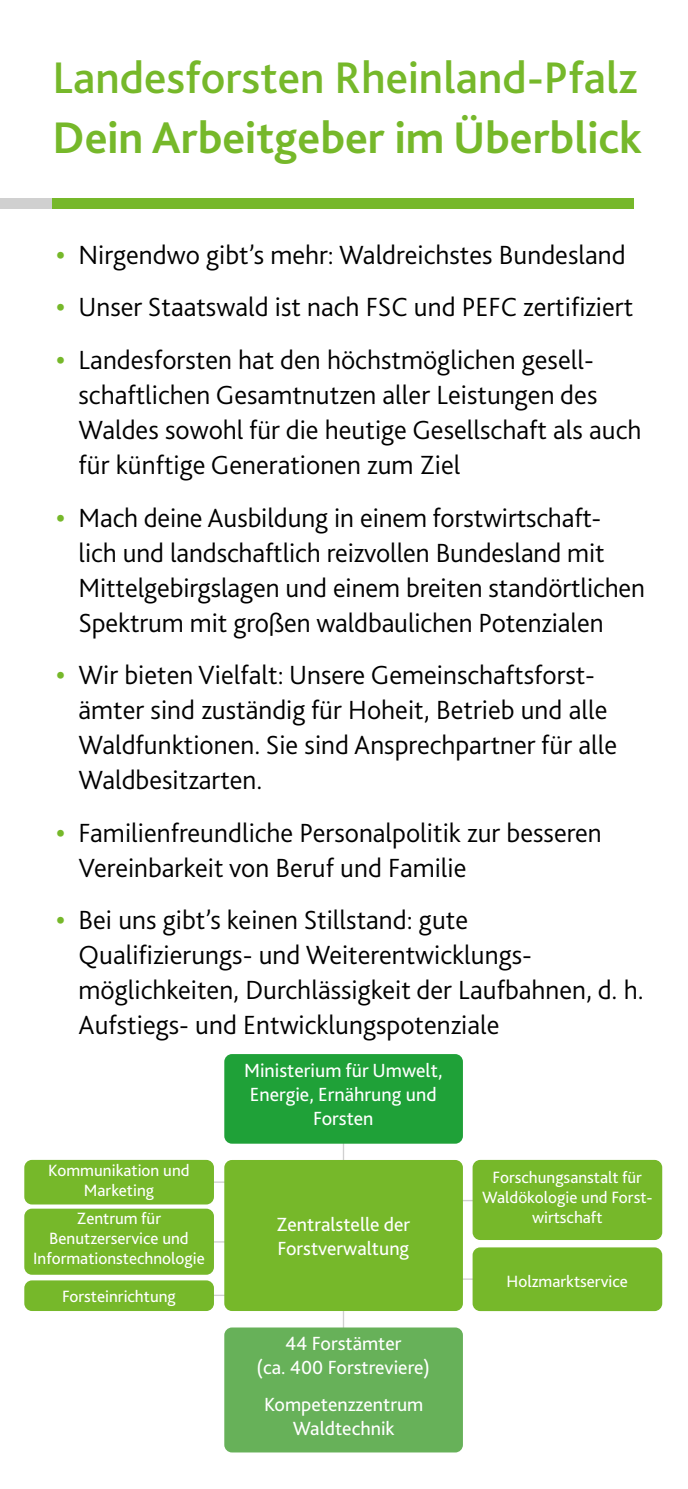
<style>
.page{position:relative;width:688px;height:1489px;background:#fff}
.page>*{position:absolute;margin:0;border:0;box-sizing:border-box;transform-origin:0 0}
.H1-Headline_2{font:500 46.25px/60px "Bliss 2";color:#76b82a}
.t1{font:300 27.5px/35px "Bliss 2";color:#000}
.Infokasten{font:20px/24px "Bliss 2";color:#fff;text-align:center}
.Infokasten_1{font:17px/20px "Bliss 2";color:#fff;text-align:center}
.s1{font-weight:700}
.s2{font-weight:700;color:#76b82a}
</style>
<div class="page">
<div style="left:0;top:198px;width:52px;height:11px;background:#d0d0d0"></div>
<div style="left:52px;top:198px;width:582px;height:11px;background:#76b82a"></div>
<hr style="left:343px;top:1133px;width:1px;height:208px;background:#d0d0d0">
<hr style="left:455px;top:1199px;width:29px;height:2px;background:#d0d0d0">
<div style="left:224px;top:1054px;width:239px;height:89px;background:#1fa138;border-radius:8px"></div>
<div style="left:224px;top:1159px;width:239px;height:151px;background:#76b82a;border-radius:8px"></div>
<div style="left:24px;top:1159px;width:190px;height:45px;background:#76b82a;border-radius:8px"></div>
<div style="left:24px;top:1280px;width:190px;height:30px;background:#76b82a;border-radius:8px"></div>
<div style="left:24px;top:1208px;width:190px;height:66px;background:#76b82a;border-radius:8px"></div>
<div style="left:472px;top:1247px;width:190px;height:63px;background:#76b82a;border-radius:8px"></div>
<div style="left:472px;top:1159px;width:190px;height:80px;background:#76b82a;border-radius:8px"></div>
<div style="left:224px;top:1327px;width:239px;height:125px;background:#67b159;border-radius:8px"></div>
<hr style="left:687px;top:539px;width:1px;height:949px;background:#76b82a">
<h1 class="H1-Headline_2" style="left:52px;top:47px;width:591px">Landesforsten Rheinland-Pfalz<br><span class="s1">Dein Arbeitgeber im Überblick</span></h1>
<p class="t1" style="left:56px;top:237px;width:571px"><span class="s2">•</span> Nirgendwo gibt’s mehr: Waldreichstes Bundesland</p>
<p class="t1" style="left:56px;top:290px;width:578px"><span class="s2">•</span> Unser Staatswald ist nach FSC und PEFC zertifiziert</p>
<p class="t1" style="left:78px;top:342px;width:564px;text-indent:-22px"><span class="s2">•</span> Landesforsten hat den höchstmöglichen gesell&shy;schaftlichen Gesamtnutzen aller Leistungen des Waldes sowohl für die heutige Gesellschaft als auch für künftige Generationen zum Ziel</p>
<p class="t1" style="left:78px;top:500px;width:568px;text-indent:-22px"><span class="s2">•</span> Mach deine Ausbildung in einem forstwirtschaft&shy;lich und landschaftlich reizvollen Bundesland mit Mittelgebirgslagen und einem breiten standörtlichen Spektrum mit großen waldbaulichen Potenzialen</p>
<p class="t1" style="left:78px;top:657px;width:540px;text-indent:-22px"><span class="s2">•</span> Wir bieten Vielfalt: Unsere Gemeinschaftsforst&shy;ämter sind zuständig für Hoheit, Betrieb und alle Waldfunktionen. Sie sind Ansprechpartner für alle Waldbesitzarten.</p>
<p class="t1" style="left:78px;top:815px;width:524px;text-indent:-22px"><span class="s2">•</span> Familienfreundliche Personalpolitik zur besseren<br>Vereinbarkeit von Beruf und Familie</p>
<p class="t1" style="left:78px;top:902px;width:566px;text-indent:-22px"><span class="s2">•</span> Bei uns gibt’s keinen Stillstand: gute Qualifizierungs- und Weiterentwicklungs&shy;möglichkeiten, Durchlässigkeit der Laufbahnen, d. h.<br>Aufstiegs- und Entwicklungspotenziale</p>
<p class="Infokasten" style="left:244px;top:1058px;width:200px">Ministerium für Umwelt,<br>Energie, Ernährung und<br>Forsten</p>
<p class="Infokasten_1" style="left:48px;top:1160px;width:143px">Kommunikation und<br>Marketing</p>
<p class="Infokasten_1" style="left:33px;top:1208px;width:173px">Zentrum für<br>Benutzerservice und<br>Informationstechnologie</p>
<p class="Infokasten_1" style="left:62px;top:1285px;width:115px">Forsteinrichtung</p>
<p class="Infokasten" style="left:276px;top:1212px;width:135px;text-align:left">Zentralstelle der<br>Forstverwaltung</p>
<p class="Infokasten" style="left:285px;top:1331px;width:118px">44 Forstämter</p>
<p class="Infokasten" style="left:256px;top:1355px;width:175px">(ca. 400 Forstreviere)</p>
<p class="Infokasten" style="left:264px;top:1391px;width:161px">Kompetenzzentrum</p>
<p class="Infokasten" style="left:293px;top:1415px;width:103px">Waldtechnik</p>
<p class="Infokasten_1" style="left:482px;top:1167px;width:172px">Forschungsanstalt für<br>Waldökologie und Forst&shy;wirtschaft</p>
<p class="Infokasten_1" style="left:506px;top:1270px;width:123px">Holzmarktservice</p>
</div>
